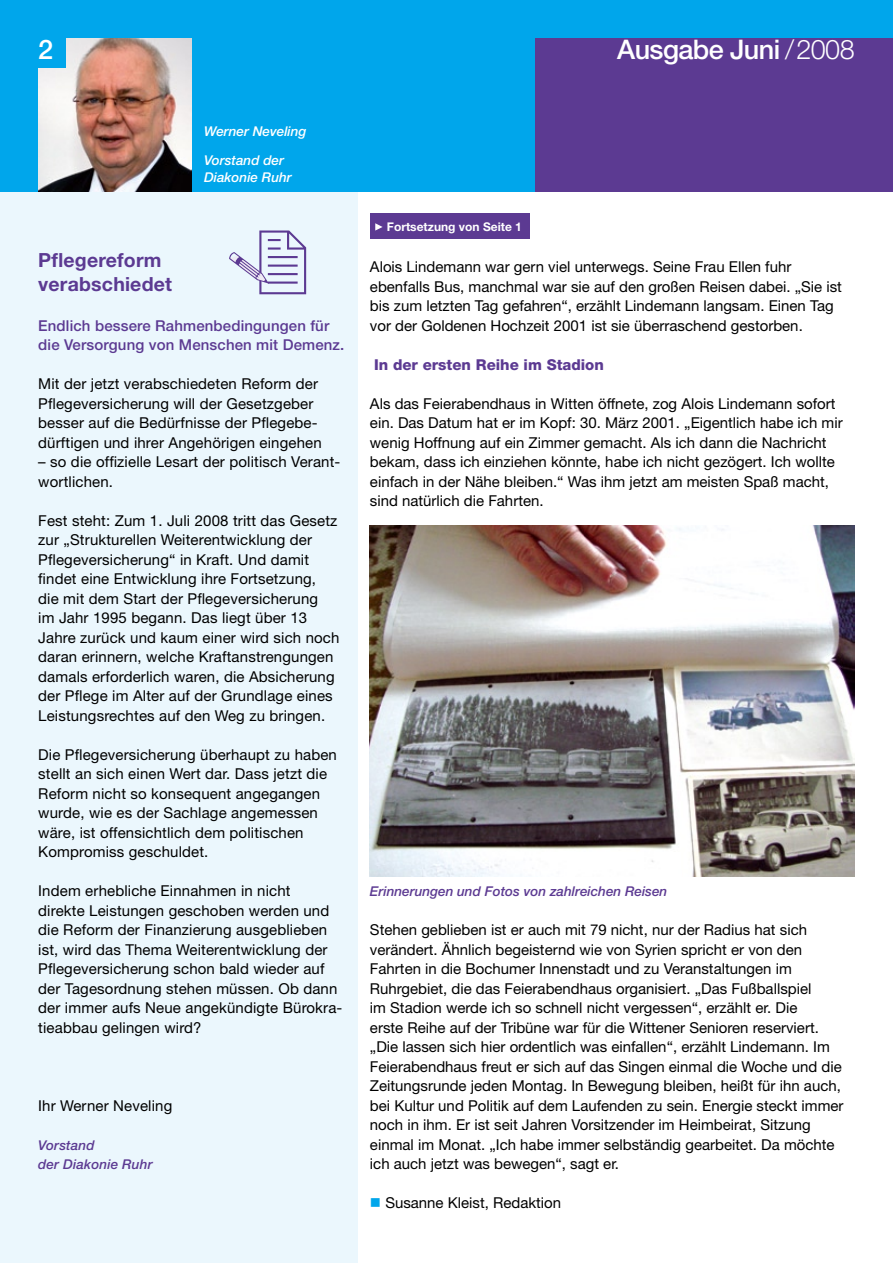
<style>
.page{position:relative;width:893px;height:1263px;background:#fff}
.page>*{position:absolute;margin:0;border:0;box-sizing:border-box;transform-origin:0 0}
.t1{font:500 27px "Helvetica Neue";letter-spacing:-.02em;color:#fff}
.t2{font:700 19.5px/24px "Helvetica Neue";letter-spacing:.01em;color:#5c3a92}
.t3{font:15px/19.5px "Helvetica Neue";color:#000}
.t4{font:500 15px/19.5px "Helvetica Neue";letter-spacing:.01em;color:#5c3a92}
.t5{font:800 15px "Helvetica Neue";color:#5c3a92}
.t6{font:italic 500 13.5px/19.5px "Helvetica Neue";color:#5c3a92}
.t7{font:italic 500 13.5px/29px "Helvetica Neue";color:#fff}
.t8{font:700 12px "Helvetica Neue";color:#fff}
.s1{font-weight:300}
.s2{color:#00a6eb}
</style>
<div class="page">
<div style="left:0;top:0;width:893px;height:191px;background:#00a6eb"></div>
<div style="left:0;top:192px;width:357px;height:1071px;background:#ebf7fd"></div>
<div style="left:370px;top:214px;width:159px;height:25px;background:#5c3a92"></div>
<svg style="left:375px;top:223px;width:8px;height:8px"></svg>
<div style="left:536px;top:38px;width:357px;height:153px;background:#5c3a92"></div>
<img style="left:370px;top:525px;width:485px;height:352px">
<img style="left:38px;top:38px;width:153px;height:153px">
<div style="left:29px;top:31px;width:37px;height:37px;background:#00a6eb"></div>
<svg style="left:229px;top:230px;width:77px;height:64px"></svg>
<h1 class="t1" style="left:38px;top:34px;width:17px">2</h1>
<h1 class="t1" style="left:617px;top:34px;width:239px">Ausgabe Juni <span class="s1">/2008</span></h1>
<h2 class="t2" style="left:38px;top:248px;width:135px">Pflegereform verabschiedet</h2>
<p class="t7" style="left:204px;top:117px;width:104px">Werner Neveling<br>Vorstand der</p>
<p class="t7" style="left:204px;top:162px;width:89px">Diakonie Ruhr</p>
<p class="t4" style="left:38px;top:316px;width:308px">Endlich bessere Rahmenbedingungen für die Versorgung von Menschen mit Demenz.</p>
<p class="t3" style="left:38px;top:374px;width:285px">Mit der jetzt verabschiedeten Reform der Pflegeversicherung will der Gesetzgeber besser auf die Bedürfnisse der Pflegebe&shy;dürftigen und ihrer Angehörigen eingehen</p>
<p class="t3" style="left:38px;top:452px;width:304px">– so die offizielle Lesart der politisch Verant&shy;wortlichen.</p>
<p class="t3" style="left:38px;top:510px;width:303px">Fest steht: Zum 1. Juli 2008 tritt das Gesetz zur „Strukturellen Weiterentwicklung der Pflegeversicherung“ in Kraft. Und damit findet eine Entwicklung ihre Fortsetzung, die mit dem Start der Pflegeversicherung<br>im Jahr 1995 begann. Das liegt über 13<br>Jahre zurück und kaum einer wird sich noch daran erinnern, welche Kraftanstrengungen damals erforderlich waren, die Absicherung der Pflege im Alter auf der Grundlage eines Leistungsrechtes auf den Weg zu bringen.</p>
<p class="t3" style="left:38px;top:744px;width:300px">Die Pflegeversicherung überhaupt zu haben stellt an sich einen Wert dar. Dass jetzt die Reform nicht so konsequent angegangen wurde, wie es der Sachlage angemessen wäre, ist offensichtlich dem politischen Kompromiss geschuldet.</p>
<p class="t3" style="left:38px;top:881px;width:306px">Indem erhebliche Einnahmen in nicht<br>direkte Leistungen geschoben werden und die Reform der Finanzierung ausgeblieben ist, wird das Thema Weiterentwicklung der Pflegeversicherung schon bald wieder auf der Tagesordnung stehen müssen. Ob dann der immer aufs Neue angekündigte Bürokra&shy;tieabbau gelingen wird?</p>
<p class="t3" style="left:38px;top:1095px;width:136px">Ihr Werner Neveling</p>
<p class="t6" style="left:38px;top:1135px;width:116px">Vorstand<br>der Diakonie Ruhr</p>
<p class="t8" style="left:387px;top:219px;width:136px">Fortsetzung von Seite 1</p>
<p class="t3" style="left:370px;top:257px;width:474px">Alois Lindemann war gern viel unterwegs. Seine Frau Ellen fuhr ebenfalls Bus, manchmal war sie auf den großen Reisen dabei. „Sie ist bis zum letzten Tag gefahren“, erzählt Lindemann langsam. Einen Tag vor der Goldenen Hochzeit 2001 ist sie überraschend gestorben.</p>
<p class="t5" style="left:374px;top:356px;width:231px">In der ersten Reihe im Stadion</p>
<p class="t3" style="left:370px;top:393px;width:474px">Als das Feierabendhaus in Witten öffnete, zog Alois Lindemann sofort ein. Das Datum hat er im Kopf: 30. März 2001. „Eigentlich habe ich mir wenig Hoffnung auf ein Zimmer gemacht. Als ich dann die Nachricht bekam, dass ich einziehen könnte, habe ich nicht gezögert. Ich wollte einfach in der Nähe bleiben.“ Was ihm jetzt am meisten Spaß macht, sind natürlich die Fahrten.</p>
<p class="t6" style="left:370px;top:881px;width:299px">Erinnerungen und Fotos von zahlreichen Reisen</p>
<p class="t3" style="left:370px;top:920px;width:475px">Stehen geblieben ist er auch mit 79 nicht, nur der Radius hat sich verändert. Ähnlich begeisternd wie von Syrien spricht er von den Fahrten in die Bochumer Innenstadt und zu Veranstaltungen im Ruhrgebiet, die das Feierabendhaus organisiert. „Das Fußballspiel<br>im Stadion werde ich so schnell nicht vergessen“, erzählt er. Die<br>erste Reihe auf der Tribüne war für die Wittener Senioren reserviert. „Die lassen sich hier ordentlich was einfallen“, erzählt Lindemann. Im Feierabendhaus freut er sich auf das Singen einmal die Woche und die Zeitungsrunde jeden Montag. In Bewegung bleiben, heißt für ihn auch, bei Kultur und Politik auf dem Laufenden zu sein. Energie steckt immer noch in ihm. Er ist seit Jahren Vorsitzender im Heimbeirat, Sitzung einmal im Monat. „Ich habe immer selbständig gearbeitet. Da möchte ich auch jetzt was bewegen“, sagt er.</p>
<p class="t3" style="left:370px;top:1193px;width:193px"><span class="s2">■</span> Susanne Kleist, Redaktion</p>
</div>
